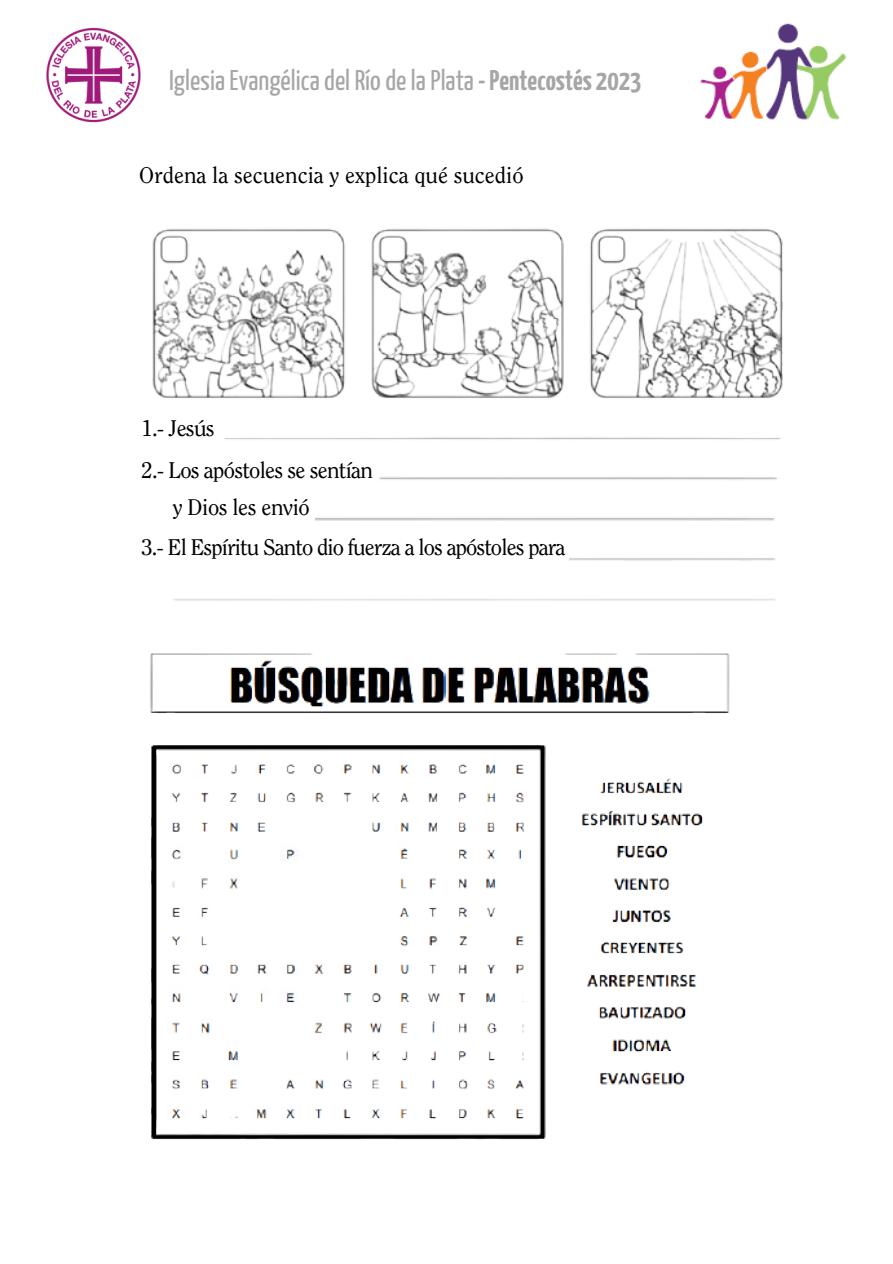
<style>
.page{position:relative;width:893px;height:1264px;background:#fff}
.page>*{position:absolute;margin:0;border:0;box-sizing:border-box;transform-origin:0 0}
.t1{font:28.35px "Yanone Kaffeesatz";color:#a6a6a6}
.t2{font:22.5px/41.7px "Clearface Std";letter-spacing:-.03em;color:#000}
.t3{font:22.5px "Clearface Std";color:#000}
.s1{font-weight:700}
</style>
<div class="page">
<img style="left:150px;top:228px;width:633px;height:912px">
<img style="left:150px;top:416px;width:72px;height:30px">
<img style="left:150px;top:460px;width:225px;height:30px">
<img style="left:156px;top:493px;width:158px;height:31px">
<img style="left:150px;top:537px;width:418px;height:31px">
<img style="left:700px;top:23px;width:147px;height:97px">
<img style="left:46px;top:27px;width:95px;height:96px">
<p class="t1" style="left:169px;top:69px;width:474px">Iglesia Evangélica del Río de la Plata<span class="s1">-Pentecostés 2023</span></p>
<p class="t3" style="left:139px;top:166px;width:386px">Ordena la secuencia y explica qué sucedió</p>
<p class="t2" style="left:141px;top:409px;width:233px">1.- Jesús<br>2.- Los apóstoles se sentían</p>
<p class="t2" style="left:141px;top:489px;width:425px;line-height:40.2px;text-indent:31px">y Dios les envió<br>3.- El Espíritu Santo dio fuerza a los apóstoles para</p>
</div>
